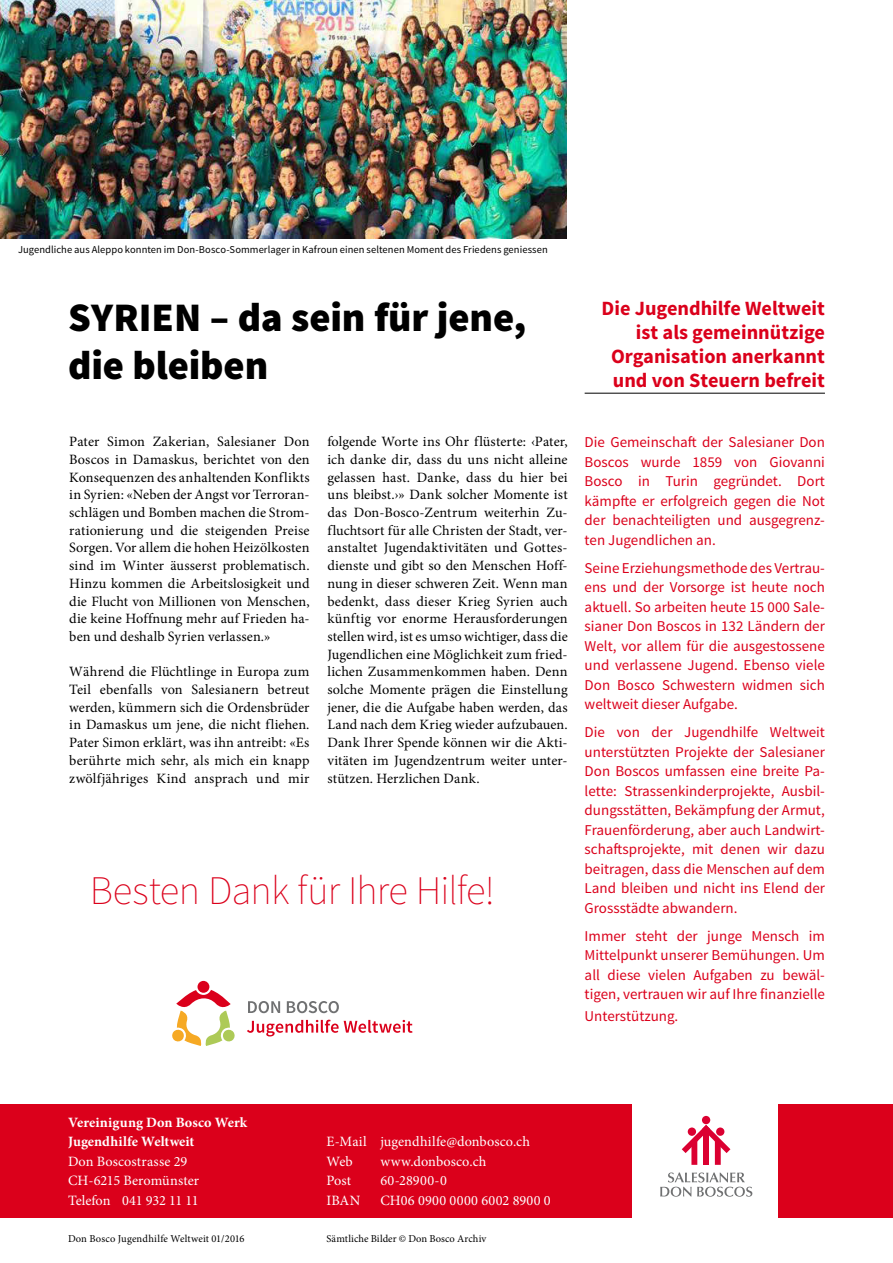
<style>
.page{position:relative;width:893px;height:1263px;background:#fff}
.page>*{position:absolute;margin:0;border:0;box-sizing:border-box;transform-origin:0 0}
.t1{font:900 40.5px/48.6px "Source Sans Pro";letter-spacing:-.005em;color:#000}
.t2{font:200 40.5px "Source Sans Pro";letter-spacing:-.02em;color:#db001b}
.t3{font:700 20.25px/24px "Source Sans Pro";color:#db001b;text-align:right}
.t4{font:15px/19.5px "Source Sans Pro";color:#db001b;text-align:justify}
.t5{font:14.25px/17.7px "Minion Pro";letter-spacing:.01em;color:#000;text-align:justify}
.t6{font:14.25px/19.5px "Minion Pro";letter-spacing:.01em;color:#fff}
.t7{font:700 14.25px/19.5px "Minion Pro";letter-spacing:.005em;color:#fff}
.t8{font:10.5px "Source Sans Pro";letter-spacing:.005em;color:#000}
.t9{font:10.5px "Minion Pro";letter-spacing:.01em;color:#000}
</style>
<div class="page">
<div style="left:0;top:1104px;width:631px;height:113px;background:#db001b"></div>
<svg style="left:248px;top:1001px;width:32px;height:12px"></svg>
<svg style="left:287px;top:1001px;width:52px;height:12px"></svg>
<svg style="left:247px;top:1020px;width:165px;height:16px"></svg>
<div style="left:197px;top:981px;width:12px;height:12px;background:#db001b;border-radius:50%"></div>
<svg style="left:172px;top:990px;width:63px;height:56px"></svg>
<div style="left:702px;top:1116px;width:8px;height:8px;background:#db0031;border-radius:50%"></div>
<svg style="left:682px;top:1125px;width:48px;height:40px"></svg>
<div style="left:716px;top:1127px;width:8px;height:9px;background:#db0031;border-radius:50%"></div>
<svg style="left:660px;top:1172px;width:92px;height:25px"></svg>
<hr style="left:585px;top:393px;width:240px;height:1px;background:#000">
<img style="left:0;top:0;width:567px;height:238px">
<div style="left:778px;top:1104px;width:115px;height:113px;background:#db001b"></div>
<p class="t8" style="left:18px;top:243px;width:531px">Jugendliche aus Aleppo konnten im Don-Bosco-Sommerlager in Kafroun einen seltenen Moment des Friedens geniessen</p>
<h1 class="t1" style="left:68px;top:295px;width:460px">SYRIEN – da sein für jene, die bleiben</h1>
<h2 class="t3" style="left:602px;top:297px;width:225px">Die Jugendhilfe Weltweit ist als gemeinnützige<br>Organisation anerkannt und von Steuern befreit</h2>
<p class="t5" style="left:327px;top:433px;width:242px">folgende Worte ins Ohr flüsterte: ‹Pater, ich danke dir, dass du uns nicht alleine gelassen hast. Danke, dass du hier bei uns bleibst.›» Dank solcher Momente ist das Don-Bosco-Zentrum weiterhin Zu&shy;fluchtsort für alle Christen der Stadt, ver&shy;anstaltet Jugendaktivitäten und Gottes&shy;dienste und gibt so den Menschen Hoff&shy;nung in dieser schweren Zeit. Wenn man bedenkt, dass dieser Krieg Syrien auch künftig vor enorme Herausforderungen stellen wird, ist es umso wichtiger, dass die Jugendlichen eine Möglichkeit zum fried&shy;lichen Zusammenkommen haben. Denn solche Momente prägen die Einstellung jener, die die Aufgabe haben werden, das Land nach dem Krieg wieder aufzubauen.<br>Dank Ihrer Spende können wir die Akti&shy;vitäten im Jugendzentrum weiter unter&shy;stützen. Herzlichen Dank.</p>
<p class="t4" style="left:585px;top:433px;width:242px">Die Gemeinschaft der Salesianer Don Boscos wurde 1859 von Giovanni Bosco in Turin gegründet. Dort kämpfte er erfolgreich gegen die Not der benachteiligten und ausgegrenz&shy;ten Jugendlichen an.</p>
<p class="t5" style="left:69px;top:433px;width:242px">Pater Simon Zakerian, Salesianer Don Boscos in Damaskus, berichtet von den Konsequenzen des anhaltenden Konflikts in Syrien: «Neben der Angst vor Terroran&shy;schlägen und Bomben machen die Strom&shy;rationierung und die steigenden Preise Sorgen. Vor allem die hohen Heizölkosten sind im Winter äusserst problematisch.<br>Hinzu kommen die Arbeitslosigkeit und die Flucht von Millionen von Menschen, die keine Hoffnung mehr auf Frieden ha&shy;ben und deshalb Syrien verlassen.»</p>
<p class="t5" style="left:69px;top:663px;width:242px">Während die Flüchtlinge in Europa zum Teil ebenfalls von Salesianern betreut werden, kümmern sich die Ordensbrüder in Damaskus um jene, die nicht fliehen.<br>Pater Simon erklärt, was ihn antreibt: «Es berührte mich sehr, als mich ein knapp zwölfjähriges Kind ansprach und mir</p>
<p class="t4" style="left:585px;top:558px;width:242px">Seine Erziehungsmethode des Vertrau&shy;ens und der Vorsorge ist heute noch aktuell. So arbeiten heute 15 000 Sale&shy;sianer Don Boscos in 132 Ländern der Welt, vor allem für die ausgestossene und verlassene Jugend. Ebenso viele Don Bosco Schwestern widmen sich weltweit dieser Aufgabe.</p>
<p class="t4" style="left:585px;top:723px;width:242px">Die von der Jugendhilfe Weltweit unterstützten Projekte der Salesianer Don Boscos umfassen eine breite Pa&shy;lette: Strassenkinderprojekte, Ausbil&shy;dungsstätten, Bekämpfung der Armut, Frauenförderung, aber auch Landwirt&shy;schaftsprojekte, mit denen wir dazu beitragen, dass die Menschen auf dem Land bleiben und nicht ins Elend der Grossstädte abwandern.</p>
<p class="t4" style="left:585px;top:926px;width:242px">Immer steht der junge Mensch im Mittelpunkt unserer Bemühungen. Um all diese vielen Aufgaben zu bewäl&shy;tigen, vertrauen wir auf Ihre finanzielle</p>
<p class="t4" style="left:585px;top:1006px;width:95px">Unterstützung.</p>
<h1 class="t2" style="left:90px;top:866px;width:407px">Besten Dank für Ihre Hilfe!</h1>
<p class="t7" style="left:68px;top:1112px;width:181px">Vereinigung Don Bosco Werk<br>Jugendhilfe Weltweit</p>
<p class="t6" style="left:68px;top:1151px;width:133px">Don Boscostrasse 29<br>CH-6215 Beromünster<br>Telefon 041 932 11 11</p>
<p class="t9" style="left:68px;top:1231px;width:178px">Don Bosco Jugendhilfe Weltweit 01/2016</p>
<p class="t6" style="left:326px;top:1132px;width:205px">E-Mail jugendhilfe@donbosco.ch<br>Web</p>
<p class="t6" style="left:380px;top:1151px;width:108px">www.donbosco.ch</p>
<p class="t6" style="left:326px;top:1171px;width:26px">Post</p>
<p class="t6" style="left:380px;top:1171px;width:68px">60-28900-0</p>
<p class="t6" style="left:326px;top:1190px;width:36px">IBAN</p>
<p class="t6" style="left:380px;top:1190px;width:172px">CH06 0900 0000 6002 8900 0</p>
<p class="t9" style="left:326px;top:1231px;width:162px">Sämtliche Bilder © Don Bosco Archiv</p>
</div>
